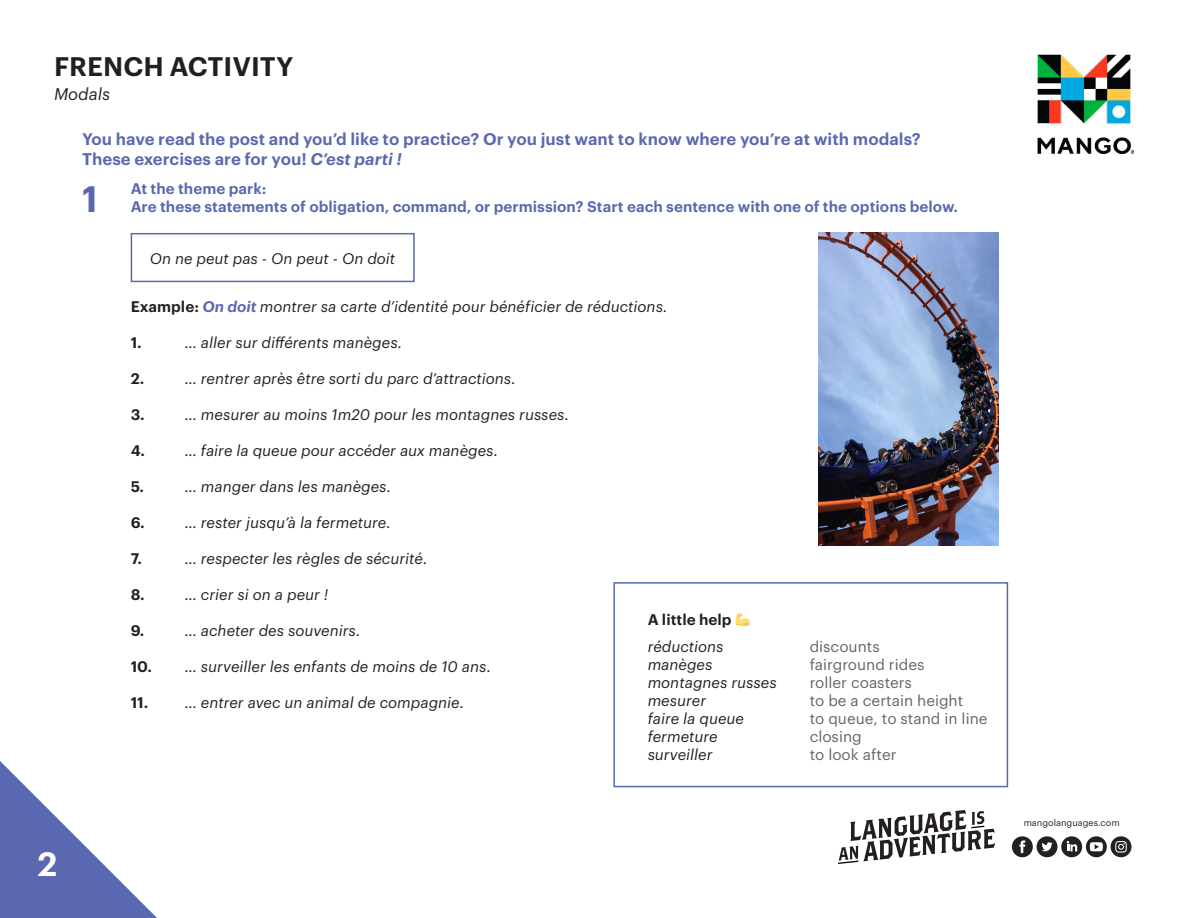
<style>
.page{position:relative;width:1188px;height:918px;background:#fff}
.page>*{position:absolute;margin:0;border:0;box-sizing:border-box;transform-origin:0 0}
.t1{font:600 36px "Graphik LCG";color:#5a68b0}
.t2{font:600 33px "Graphik LCG";color:#fff}
.t3{font:600 26.25px "Graphik LCG";color:#231f20}
.t4{font:600 16.5px/19.8px "Graphik LCG";color:#5a68b0}
.t5{font:italic 16.5px "Graphik LCG";color:#231f20}
.t6{font:italic 15px "Graphik LCG";color:#231f20}
.t7{font:600 15px "Graphik LCG";color:#5a68b0}
.t8{font:15px "Graphik LCG";color:#636366}
.t9{font:600 15px "Graphik LCG";color:#231f20}
.t10{font:9px "Graphik LCG";color:#231f20}
.s1{font-style:italic}
.s2{font-weight:600;font-style:normal}
.s3{font-weight:600;color:#5a68b0}
</style>
<div class="page">
<svg style="left:130px;top:232px;width:879px;height:556px"></svg>
<img style="left:1038px;top:54px;width:96px;height:100px">
<img style="left:818px;top:233px;width:181px;height:313px">
<svg style="left:0;top:761px;width:157px;height:157px"></svg>
<svg style="left:838px;top:810px;width:157px;height:54px"></svg>
<svg style="left:1086px;top:836px;width:21px;height:21px"></svg>
<svg style="left:1090px;top:842px;width:13px;height:9px"></svg>
<div style="left:1037px;top:836px;width:20px;height:21px;background:#212121;border-radius:10px"></div>
<svg style="left:1041px;top:842px;width:12px;height:9px"></svg>
<div style="left:1061px;top:836px;width:21px;height:21px;background:#212121;border-radius:10px"></div>
<svg style="left:1067px;top:841px;width:10px;height:10px"></svg>
<div style="left:1012px;top:836px;width:21px;height:21px;background:#212121;border-radius:10px"></div>
<svg style="left:1019px;top:840px;width:6px;height:13px"></svg>
<div style="left:1111px;top:836px;width:20px;height:21px;background:#212121;border-radius:10px"></div>
<svg style="left:1115px;top:841px;width:12px;height:12px"></svg>
<svg style="left:735px;top:613px;width:15px;height:14px"></svg>
<p class="t3" style="left:54px;top:47px;width:241px">FRENCH ACTIVITY</p>
<p class="t5" style="left:54px;top:82px;width:58px">Modals</p>
<h4 class="t4" style="left:82px;top:128px;width:840px">You have read the post and you’d like to practice? Or you just want to know where you’re at with modals?<br>These exercises are for you! <span class="s1">C’est parti !</span></h4>
<p class="t1" style="left:82px;top:171px;width:17px">1</p>
<p class="t7" style="left:131px;top:178px;width:137px">At the theme park:</p>
<p class="t7" style="left:131px;top:196px;width:829px">Are these statements of obligation, command, or permission? Start each sentence with one of the options below.</p>
<p class="t6" style="left:150px;top:248px;width:247px">On ne peut pas - On peut - On doit</p>
<p class="t6" style="left:131px;top:296px;width:538px"><span class="s2">Example:</span> <span class="s3">On doit</span> montrer sa carte d’identité pour bénéficier de réductions.</p>
<p class="t9" style="left:131px;top:331px;width:12px">1.</p>
<p class="t6" style="left:185px;top:332px;width:219px">… aller sur différents manèges.</p>
<p class="t9" style="left:131px;top:367px;width:15px">2.</p>
<p class="t6" style="left:185px;top:368px;width:333px">… rentrer après être sorti du parc d’attractions.</p>
<p class="t9" style="left:131px;top:403px;width:15px">3.</p>
<p class="t6" style="left:185px;top:404px;width:386px">… mesurer au moins 1m20 pour les montagnes russes.</p>
<p class="t9" style="left:131px;top:439px;width:16px">4.</p>
<p class="t6" style="left:185px;top:440px;width:315px">… faire la queue pour accéder aux manèges.</p>
<p class="t9" style="left:131px;top:475px;width:15px">5.</p>
<p class="t6" style="left:185px;top:476px;width:208px">… manger dans les manèges.</p>
<p class="t9" style="left:131px;top:511px;width:16px">6.</p>
<p class="t6" style="left:185px;top:512px;width:208px">… rester jusqu’à la fermeture.</p>
<p class="t9" style="left:131px;top:547px;width:13px">7.</p>
<p class="t6" style="left:185px;top:548px;width:244px">… respecter les règles de sécurité.</p>
<p class="t9" style="left:131px;top:583px;width:16px">8.</p>
<p class="t6" style="left:185px;top:584px;width:145px">… crier si on a peur !</p>
<p class="t9" style="left:131px;top:619px;width:15px">9.</p>
<p class="t6" style="left:185px;top:620px;width:177px">… acheter des souvenirs.</p>
<p class="t6" style="left:131px;top:656px;width:362px"><span class="s2">10.</span> … surveiller les enfants de moins de 10 ans.</p>
<p class="t9" style="left:131px;top:691px;width:19px">11.</p>
<p class="t6" style="left:185px;top:692px;width:281px">… entrer avec un animal de compagnie.</p>
<p class="t9" style="left:648px;top:608px;width:85px">A little help</p>
<p class="t6" style="left:648px;top:635px;width:77px">réductions</p>
<p class="t8" style="left:810px;top:635px;width:72px">discounts</p>
<p class="t6" style="left:648px;top:653px;width:66px">manèges</p>
<p class="t8" style="left:810px;top:653px;width:116px">fairground rides</p>
<p class="t6" style="left:648px;top:671px;width:131px">montagnes russes</p>
<p class="t8" style="left:810px;top:671px;width:104px">roller coasters</p>
<p class="t6" style="left:648px;top:689px;width:60px">mesurer</p>
<p class="t8" style="left:810px;top:689px;width:155px">to be a certain height</p>
<p class="t6" style="left:648px;top:707px;width:98px">faire la queue</p>
<p class="t8" style="left:810px;top:707px;width:179px">to queue, to stand in line</p>
<p class="t6" style="left:648px;top:725px;width:72px">fermeture</p>
<p class="t8" style="left:810px;top:725px;width:54px">closing</p>
<p class="t2" style="left:37px;top:839px;width:21px">2</p>
<p class="t6" style="left:648px;top:743px;width:66px">surveiller</p>
<p class="t8" style="left:810px;top:743px;width:88px">to look after</p>
<p class="t10" style="left:1024px;top:816px;width:98px">mangolanguages.com</p>
</div>
